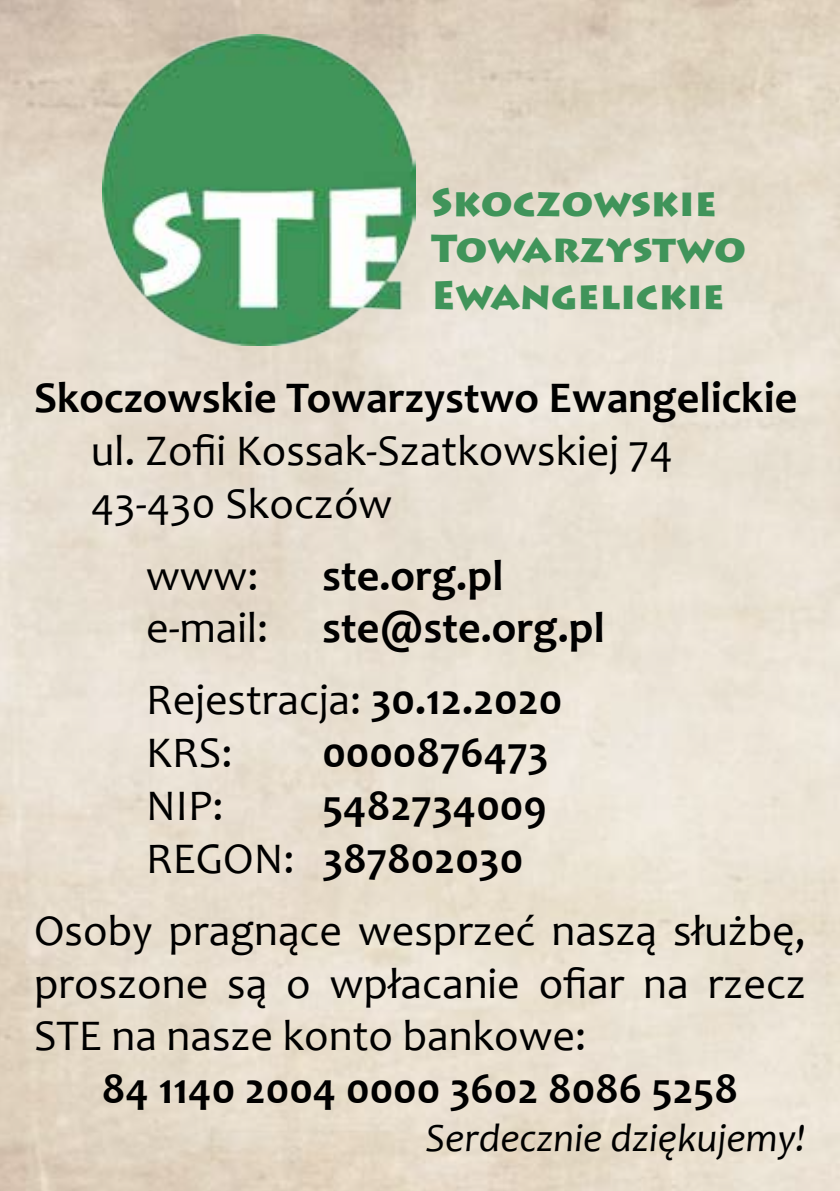
<style>
.page{position:relative;width:840px;height:1191px;background:#fff}
.page>*{position:absolute;margin:0;border:0;box-sizing:border-box;transform-origin:0 0}
.t1{font:44px/52.8px "Candara";color:#000}
.t2{font:700 44px/52.8px "Candara";color:#000}
.t3{font:italic 40px "Candara";color:#000}
.t4{font:900 38.8px/46.4px "Lithos Pro";color:#40945a}
.s1{font-weight:400}
.s2{font-weight:700}
</style>
<div class="page">
<img style="left:0;top:0;width:839px;height:1191px">
<img style="left:103px;top:34px;width:312px;height:312px">
<p class="t4" style="left:431px;top:180px;width:316px">Skoczowskie<br>Towarzystwo<br>Ewangelickie</p>
<p class="t2" style="left:34px;top:370px;width:764px">Skoczowskie Towarzystwo Ewangelickie</p>
<p class="t1" style="left:91px;top:423px;width:583px">ul. Zofii Kossak-Szatkowskiej 74<br>43-430 Skoczów</p>
<p class="t2" style="left:146px;top:548px;width:460px;text-indent:176px">ste.org.pl <span class="s1">e-mail:</span> ste@ste.org.pl</p>
<p class="t1" style="left:146px;top:673px;width:417px">Rejestracja: <span class="s2">30.12.2020<br></span>KRS:</p>
<p class="t1" style="left:146px;top:548px;width:114px">www:</p>
<p class="t2" style="left:322px;top:726px;width:228px">0000876473</p>
<p class="t2" style="left:146px;top:778px;width:402px;text-indent:176px">5482734009<br><span class="s1">REGON:</span> 387802030</p>
<p class="t1" style="left:34px;top:903px;width:773px;text-align:justify">Osoby pragnące wesprzeć naszą służbę, proszone są o wpłacanie ofiar na rzecz STE na nasze konto bankowe:</p>
<p class="t2" style="left:102px;top:1062px;width:637px">84 1140 2004 0000 3602 8086 5258</p>
<p class="t3" style="left:425px;top:1113px;width:381px">Serdecznie dziękujemy!</p>
<p class="t1" style="left:146px;top:779px;width:79px">NIP:</p>
</div>
